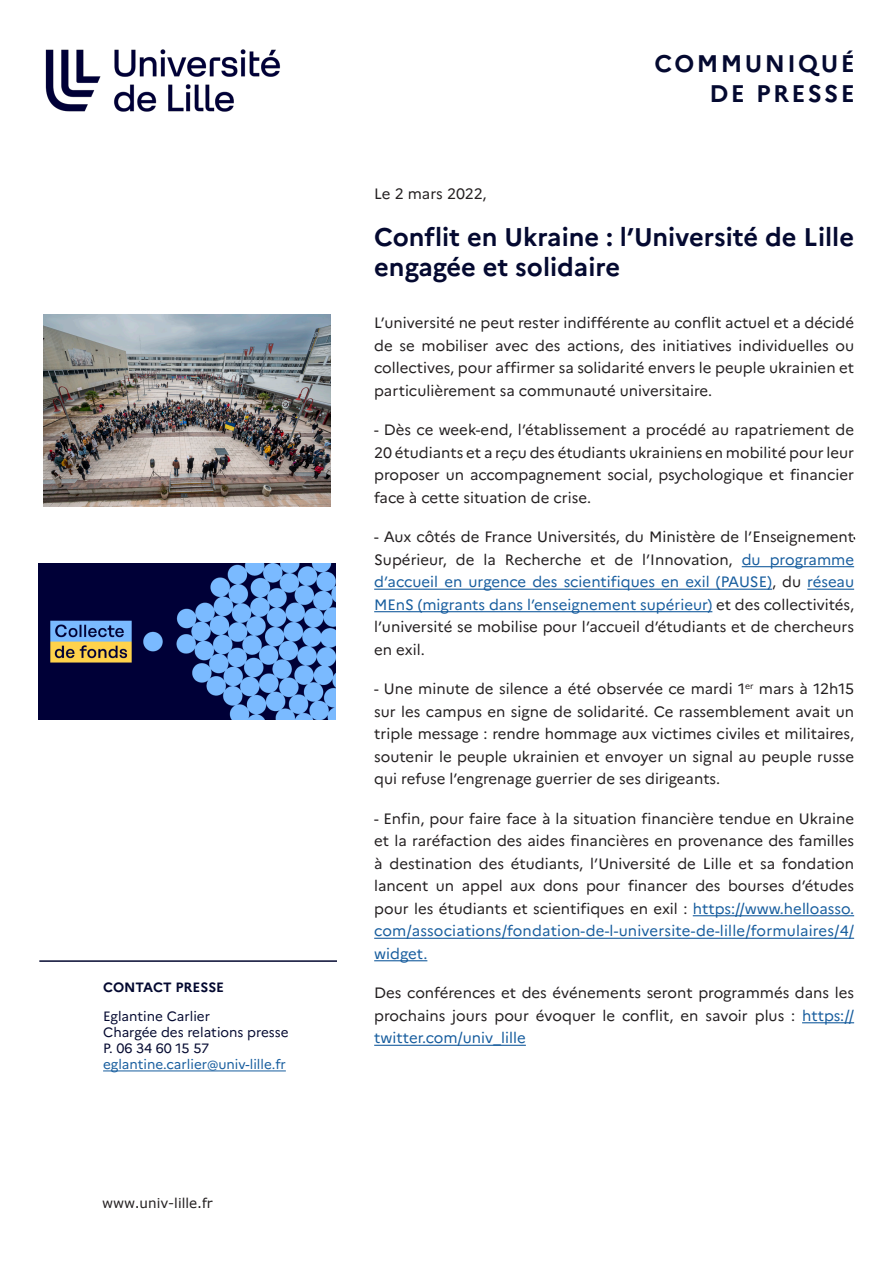
<style>
.page{position:relative;width:893px;height:1263px;background:#fff}
.page>*{position:absolute;margin:0;border:0;box-sizing:border-box;transform-origin:0 0}
.TITRE{font:700 25.5px/30px "Marianne";color:#040930}
.TITRE_TÉTIÈRE{font:700 24px/30px "Marianne";letter-spacing:.1em;color:#040930;text-align:right}
.TEXTE_COURANT{font:15px/22.5px "Marianne";color:#231f20;text-align:justify}
.OURS{font:13.5px/16.2px "Marianne";color:#040930}
.t1{font:13.5px "Verdana";color:#231f20}
.TITRE_SOUS-PARTIE{font:700 13.5px "Marianne";color:#040930}
.s1{color:#175d9e}
</style>
<div class="page">
<img style="left:43px;top:315px;width:288px;height:191px">
<img style="left:38px;top:563px;width:298px;height:157px">
<img style="left:45px;top:49px;width:236px;height:63px">
<hr style="left:742px;top:566px;width:112px;height:1px;background:#175d9e">
<hr style="left:374px;top:589px;width:398px;height:1px;background:#175d9e">
<hr style="left:807px;top:589px;width:47px;height:1px;background:#175d9e">
<hr style="left:374px;top:611px;width:338px;height:1px;background:#175d9e">
<hr style="left:693px;top:915px;width:161px;height:1px;background:#175d9e">
<hr style="left:374px;top:938px;width:480px;height:1px;background:#175d9e">
<hr style="left:374px;top:960px;width:53px;height:1px;background:#175d9e">
<hr style="left:802px;top:1022px;width:52px;height:1px;background:#175d9e">
<hr style="left:374px;top:1045px;width:152px;height:1px;background:#175d9e">
<hr style="left:39px;top:960px;width:298px;height:2px;background:#040930">
<hr style="left:103px;top:1070px;width:183px;height:1px;background:#175d9e">
<p class="TITRE_SOUS-PARTIE" style="left:103px;top:976px;width:123px">CONTACT PRESSE</p>
<p class="OURS" style="left:103px;top:1006px;width:187px">Eglantine Carlier<br>Chargée des relations presse<br>P. 06 34 60 15 57 <span class="s1">eglantine.carlier@univ-lille.fr</span></p>
<p class="t1" style="left:102px;top:1193px;width:112px">www.univ-lille.fr</p>
<p class="TITRE_TÉTIÈRE" style="left:654px;top:47px;width:202px">COMMUNIQUÉ<br>DE PRESSE</p>
<p class="TEXTE_COURANT" style="left:374px;top:181px;width:114px">Le 2 mars 2022,</p>
<p class="TITRE" style="left:374px;top:220px;width:481px">Conflit en Ukraine : l’Université de Lille engagée et solidaire</p>
<p class="TEXTE_COURANT" style="left:374px;top:310px;width:481px">L’université ne peut rester indifférente au conflit actuel et a décidé de se mobiliser avec des actions, des initiatives individuelles ou collectives, pour affirmer sa solidarité envers le peuple ukrainien et particulièrement sa communauté universitaire.</p>
<p class="TEXTE_COURANT" style="left:374px;top:417px;width:481px">- Dès ce week-end, l’établissement a procédé au rapatriement de 20 étudiants et a reçu des étudiants ukrainiens en mobilité pour leur proposer un accompagnement social, psychologique et financier face à cette situation de crise.</p>
<p class="TEXTE_COURANT" style="left:374px;top:524px;width:481px">- Aux côtés de France Universités, du Ministère de l’Enseignement Supérieur, de la Recherche et de l’Innovation, <span class="s1">du programme d’accueil en urgence des scientifiques en exil (PAUSE)</span>, du <span class="s1">réseau MEnS (migrants dans l’enseignement supérieur)</span> et des collectivités, l’université se mobilise pour l’accueil d’étudiants et de chercheurs en exil.</p>
<p class="TEXTE_COURANT" style="left:374px;top:676px;width:481px">- Une minute de silence a été observée ce mardi 1<sup>er</sup> mars à 12h15 sur les campus en signe de solidarité. Ce rassemblement avait un triple message : rendre hommage aux victimes civiles et militaires, soutenir le peuple ukrainien et envoyer un signal au peuple russe qui refuse l’engrenage guerrier de ses dirigeants.</p>
<p class="TEXTE_COURANT" style="left:374px;top:806px;width:482px">- Enfin, pour faire face à la situation financière tendue en Ukraine et la raréfaction des aides financières en provenance des familles à destination des étudiants, l’Université de Lille et sa fondation lancent un appel aux dons pour financer des bourses d’études pour les étudiants et scientifiques en exil : <span class="s1">https://www.helloasso. com/associations/fondation-de-l-universite-de-lille/formulaires/4/ widget.</span></p>
<p class="TEXTE_COURANT" style="left:374px;top:980px;width:481px">Des conférences et des événements seront programmés dans les prochains jours pour évoquer le conflit, en savoir plus : <span class="s1">https:// twitter.com/univ_lille</span></p>
</div>
